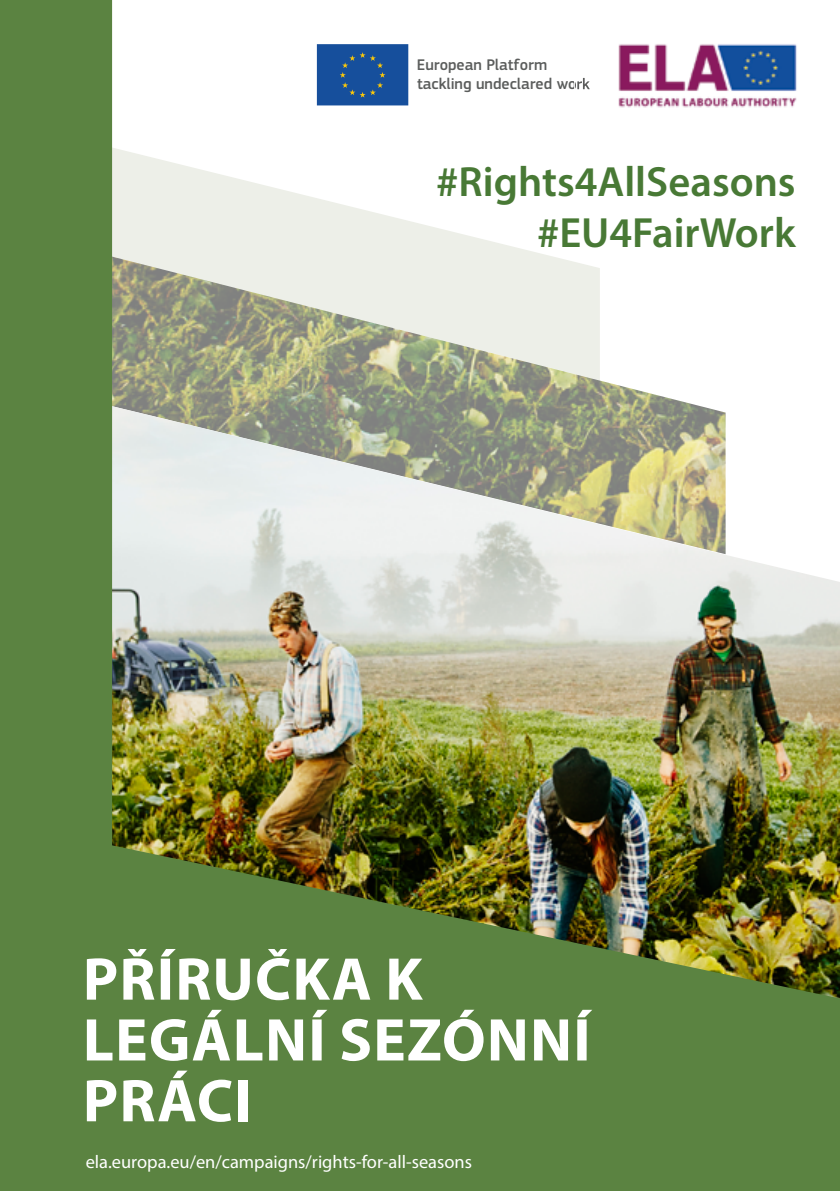
<style>
.page{position:relative;width:840px;height:1191px;background:#fff}
.page>*{position:absolute;margin:0;border:0;box-sizing:border-box;transform-origin:0 0}
.t1{font:700 60.8px/60.8px "Myriad Pro";letter-spacing:.02em;color:#fff}
.t2{font:600 42.4px "Myriad Pro";color:#487935}
.t3{font:18.4px "Myriad Pro";color:#fff}
.t4{font:500 16px "EC Square Sans Pro";color:#5b5d5c}
</style>
<div class="page">
<img style="left:0;top:0;width:839px;height:1191px">
<div style="left:317px;top:44px;width:91px;height:61px;background:#164f9c"></div>
<img style="left:574px;top:0;width:265px;height:149px">
<svg style="left:574px;top:78px;width:15px;height:11px"></svg>
<p class="t4" style="left:417px;top:55px;width:132px">European Platform</p>
<p class="t4" style="left:417px;top:75px;width:174px">tackling undeclared work</p>
<p class="t2" style="left:436px;top:155px;width:361px">#Rights4AllSeasons</p>
<p class="t2" style="left:536px;top:205px;width:260px">#EU4FairWork</p>
<p class="t1" style="left:83px;top:946px;width:509px">PŘÍRUČKA K<br>LEGÁLNÍ SEZÓNNÍ<br>PRÁCI</p>
<p class="t3" style="left:86px;top:1150px;width:387px">ela.europa.eu/en/campaigns/rights-for-all-seasons</p>
</div>
